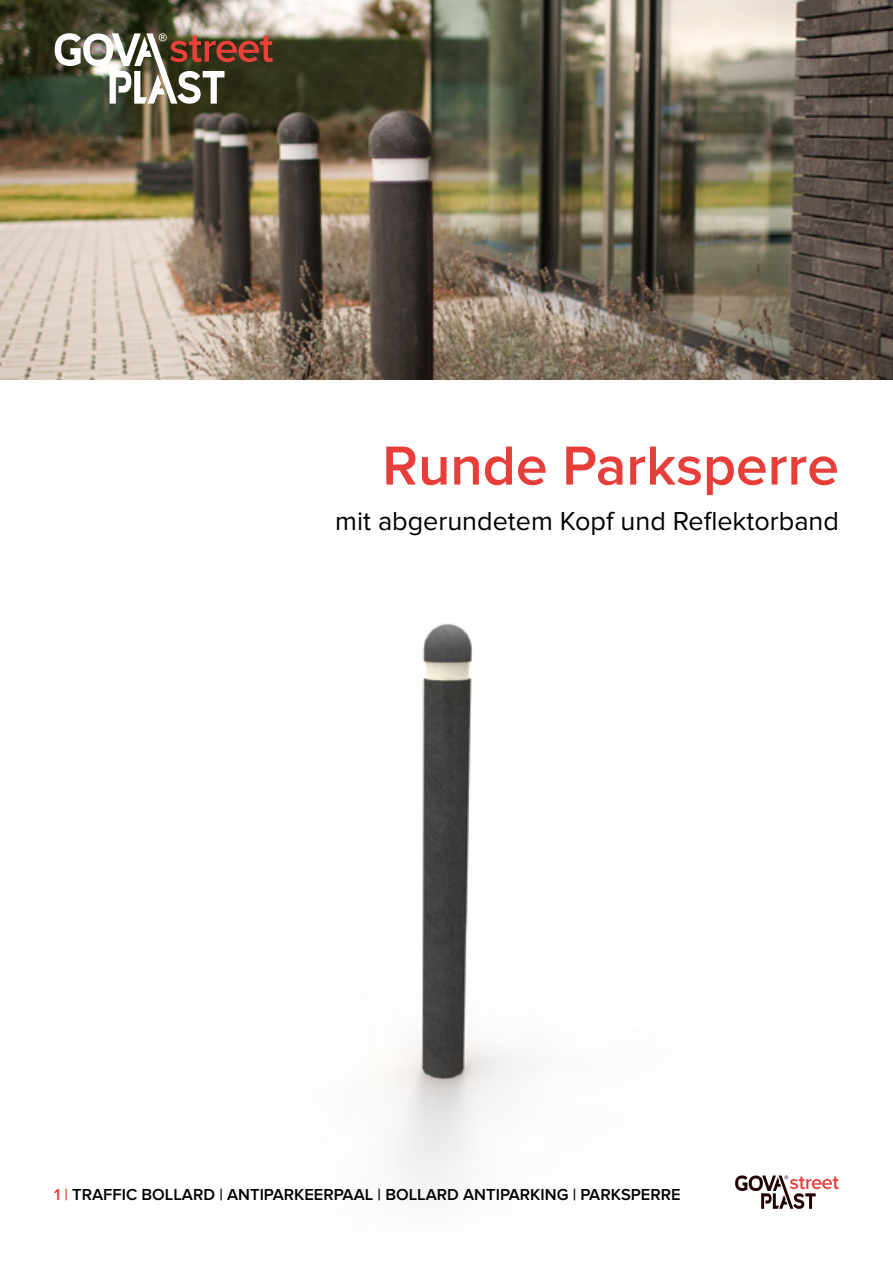
<style>
.page{position:relative;width:893px;height:1263px;background:#fff}
.page>*{position:absolute;margin:0;border:0;box-sizing:border-box;transform-origin:0 0}
.t1{font:600 57px "Proxima Nova";color:#e83e39}
.t2{font:27px "Proxima Nova";color:#000}
.t3{font:600 16.5px "Proxima Nova";color:#000}
.s1{color:#e83e39}
</style>
<div class="page">
<img style="left:0;top:0;width:893px;height:380px">
<img style="left:389px;top:623px;width:144px;height:567px">
<img style="left:55px;top:33px;width:218px;height:71px">
<svg style="left:735px;top:1175px;width:104px;height:34px"></svg>
<p class="t1" style="left:382px;top:433px;width:458px">Runde Parksperre</p>
<p class="t2" style="left:335px;top:505px;width:505px">mit abgerundetem Kopf und Reflektorband</p>
<p class="t3" style="left:54px;top:1184px;width:628px"><span class="s1">1 |</span> TRAFFIC BOLLARD | ANTIPARKEERPAAL | BOLLARD ANTIPARKING | PARKSPERRE</p>
</div>
